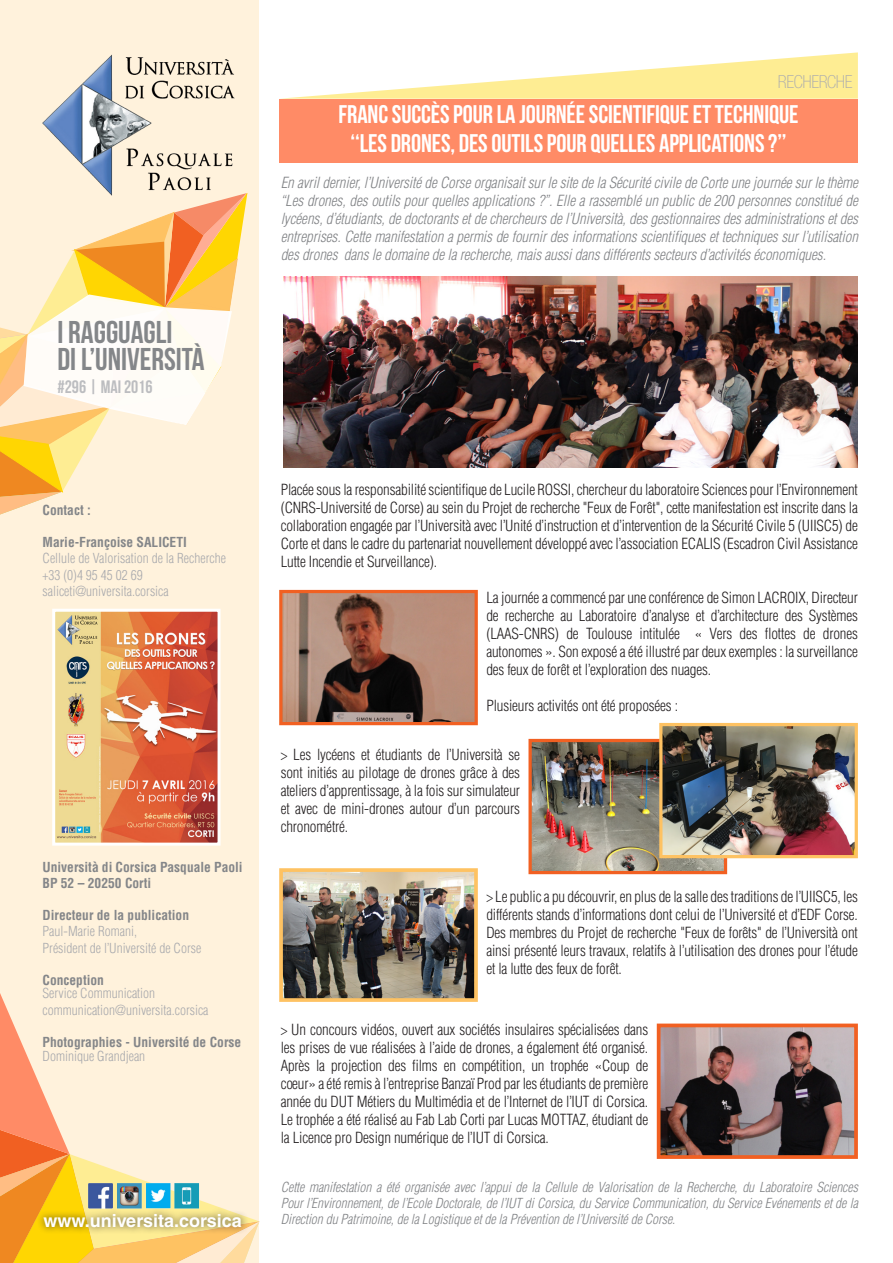
<style>
.page{position:relative;width:893px;height:1263px;background:#fff}
.page>*{position:absolute;margin:0;border:0;box-sizing:border-box;transform-origin:0 0}
.t1{font:31.5px/27px "Bebas Neue";color:#848689}
.t2{font:25.5px/28.5px "Bebas Neue";letter-spacing:-.005em;color:#fff;text-align:center}
.t3{font:700 18px "Helvetica LT Std";color:#fff}
.t4{font:18px "Bebas Neue";color:#bcbdc0}
.t5{font:100 condensed 18px "Helvetica Neue LT Std";letter-spacing:-.02em;color:#aaabaf}
.t6{font:300 condensed 15px/18px "Helvetica LT Std";letter-spacing:-.01em;color:#231f20;text-align:justify}
.t7{font:italic 300 condensed 15px/18px "Helvetica LT Std";letter-spacing:-.005em;color:#808285;text-align:justify}
.t8{font:italic 300 condensed 13.5px/16.2px "Helvetica LT Std";letter-spacing:-.005em;color:#808285;text-align:justify}
.t9{font:300 condensed 13.5px "Helvetica LT Std";color:#a8a9ad}
.t10{font:700 condensed 13.5px "Helvetica LT Std";color:#848689}
</style>
<div class="page">
<svg style="left:280px;top:52px;width:578px;height:47px"></svg>
<svg style="left:0;top:993px;width:259px;height:270px;background:#fddcb3"></svg>
<img style="left:37px;top:1155px;width:33px;height:41px">
<div style="left:279px;top:99px;width:579px;height:64px;background:#ff8b66"></div>
<svg style="left:0;top:193px;width:247px;height:321px"></svg>
<div style="left:36px;top:1206px;width:213px;height:29px;background:#231f20;opacity:.75"></div>
<img style="left:43px;top:54px;width:192px;height:141px">
<img style="left:86px;top:1181px;width:115px;height:30px">
<img style="left:283px;top:276px;width:575px;height:192px">
<img style="left:283px;top:594px;width:191px;height:127px">
<div style="left:279px;top:590px;width:199px;height:135px;border:3px solid #f16022"></div>
<img style="left:532px;top:743px;width:191px;height:127px">
<div style="left:528px;top:739px;width:199px;height:135px;border:3px solid #f16022"></div>
<img style="left:663px;top:727px;width:191px;height:127px">
<div style="left:659px;top:723px;width:199px;height:135px;border:3px solid #fec262"></div>
<img style="left:284px;top:873px;width:189px;height:124px">
<div style="left:279px;top:868px;width:199px;height:134px;border:4px solid #fec262"></div>
<img style="left:662px;top:1028px;width:191px;height:126px">
<div style="left:657px;top:1023px;width:201px;height:136px;border:4px solid #f16022"></div>
<img style="left:56px;top:613px;width:161px;height:229px">
<div style="left:52px;top:609px;width:169px;height:237px;border:3px solid #fff"></div>
<p class="t1" style="left:57px;top:318px;width:149px">I RAGGUAGLI<br>DI L’UNIVERSITÀ</p>
<p class="t4" style="left:57px;top:377px;width:97px">#296 | MAI 2016</p>
<p class="t10" style="left:43px;top:501px;width:50px">Contact :</p>
<p class="t10" style="left:43px;top:534px;width:146px">Marie-Françoise SALICETI</p>
<p class="t9" style="left:43px;top:550px;width:185px">Cellule de Valorisation de la Recherche</p>
<p class="t9" style="left:43px;top:566px;width:102px">+33 (0)4 95 45 02 69</p>
<p class="t9" style="left:43px;top:582px;width:128px">saliceti@universita.corsica</p>
<p class="t10" style="left:43px;top:858px;width:202px">Università di Corsica Pasquale Paoli</p>
<p class="t10" style="left:43px;top:874px;width:110px">BP 52 – 20250 Corti</p>
<p class="t10" style="left:43px;top:907px;width:148px">Directeur de la publication</p>
<p class="t9" style="left:43px;top:923px;width:96px">Paul-Marie Romani,</p>
<p class="t9" style="left:43px;top:939px;width:160px">Président de l’Université de Corse</p>
<p class="t10" style="left:43px;top:971px;width:63px">Conception</p>
<p class="t9" style="left:43px;top:985px;width:114px">Service Communication</p>
<p class="t9" style="left:43px;top:1001px;width:168px">communication@universita.corsica</p>
<p class="t10" style="left:43px;top:1034px;width:200px">Photographies - Université de Corse</p>
<p class="t9" style="left:43px;top:1047px;width:104px">Dominique Grandjean</p>
<p class="t3" style="left:43px;top:1209px;width:200px">www.universita.corsica</p>
<p class="t5" style="left:778px;top:72px;width:76px">RECHERCHE</p>
<p class="t2" style="left:339px;top:100px;width:461px">FRANC SUCCÈS POUR LA JOURNÉE SCIENTIFIQUE ET TECHNIQUE ‘‘LES DRONES, DES OUTILS POUR QUELLES APPLICATIONS ?’’</p>
<p class="t7" style="left:281px;top:174px;width:579px">En avril dernier, l’Université de Corse organisait sur le site de la Sécurité civile de Corte une journée sur le thème ‘‘Les drones, des outils pour quelles applications ?”. Elle a rassemblé un public de 200 personnes constitué de lycéens, d’étudiants, de doctorants et de chercheurs de l’Università, des gestionnaires des administrations et des entreprises. Cette manifestation a permis de fournir des informations scientifiques et techniques sur l’utilisation des drones dans le domaine de la recherche, mais aussi dans différents secteurs d’activités économiques.</p>
<p class="t6" style="left:281px;top:480px;width:579px">Placée sous la responsabilité scientifique de Lucile ROSSI, chercheur du laboratoire Sciences pour l’Environnement (CNRS-Université de Corse) au sein du Projet de recherche "Feux de Forêt", cette manifestation est inscrite dans la collaboration engagée par l’Università avec l’Unité d’instruction et d’intervention de la Sécurité Civile 5 (UIISC5) de Corte et dans le cadre du partenariat nouvellement développé avec l’association ECALIS (Escadron Civil Assistance Lutte Incendie et Surveillance).</p>
<p class="t6" style="left:486px;top:588px;width:373px">La journée a commencé par une conférence de Simon LACROIX, Directeur de recherche au Laboratoire d’analyse et d’architecture des Systèmes (LAAS-CNRS) de Toulouse intitulée « Vers des flottes de drones autonomes ». Son exposé a été illustré par deux exemples : la surveillance des feux de forêt et l’exploration des nuages.</p>
<p class="t6" style="left:486px;top:696px;width:193px">Plusieurs activités ont été proposées :</p>
<p class="t6" style="left:281px;top:745px;width:241px">&gt; Les lycéens et étudiants de l’Università se sont initiés au pilotage de drones grâce à des ateliers d’apprentissage, à la fois sur simulateur et avec de mini-drones autour d’un parcours chronométré.</p>
<p class="t6" style="left:486px;top:887px;width:373px">&gt; Le public a pu découvrir, en plus de la salle des traditions de l’UIISC5, les différents stands d’informations dont celui de l’Université et d’EDF Corse.<br>Des membres du Projet de recherche "Feux de forêts" de l’Università ont ainsi présenté leurs travaux, relatifs à l’utilisation des drones pour l’étude et la lutte des feux de forêt.</p>
<p class="t6" style="left:281px;top:1020px;width:369px">&gt; Un concours vidéos, ouvert aux sociétés insulaires spécialisées dans les prises de vue réalisées à l’aide de drones, a également été organisé.<br>Après la projection des films en compétition, un trophée «Coup de coeur» a été remis à l’entreprise Banzaï Prod par les étudiants de première année du DUT Métiers du Multimédia et de l’Internet de l’IUT di Corsica.<br>Le trophée a été réalisé au Fab Lab Corti par Lucas MOTTAZ, étudiant de la Licence pro Design numérique de l’IUT di Corsica.</p>
<p class="t8" style="left:281px;top:1179px;width:579px">Cette manifestation a été organisée avec l’appui de la Cellule de Valorisation de la Recherche, du Laboratoire Sciences Pour l’Environnement, de l’Ecole Doctorale, de l’IUT di Corsica, du Service Communication, du Service Evénements et de la Direction du Patrimoine, de la Logistique et de la Prévention de l’Université de Corse.</p>
</div>
